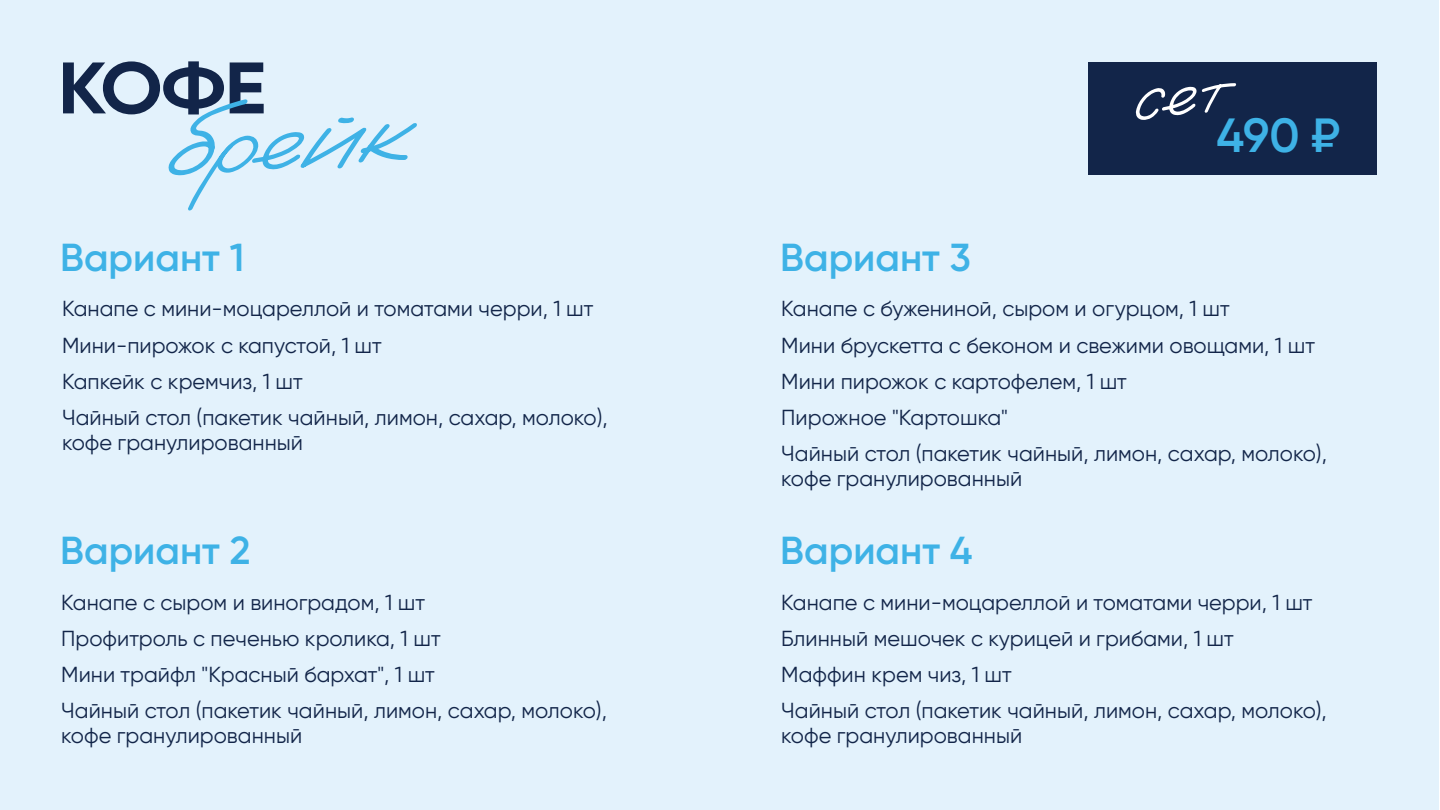
<style>
.page{position:relative;width:1440px;height:810px;background:#fff}
.page>*{position:absolute;margin:0;border:0;box-sizing:border-box;transform-origin:0 0}
.t1{font:700 72.75px "Gilroy";color:#122549;scale:1.08 1}
.t2{font:600 47.92px "Gilroy";color:#3eb2e6}
.t3{font:600 39px "Gilroy";color:#3eb2e6}
.t4{font:21.75px/36.2px "Gilroy";color:#122549}
</style>
<div class="page">
<div style="left:0;top:0;width:1438px;height:810px;background:#e3f2fc"></div>
<svg style="left:168px;top:99px;width:249px;height:112px"></svg>
<div style="left:1089px;top:62px;width:288px;height:113px;background:#122549"></div>
<h1 class="t1" style="left:58px;top:42px;width:194px">КОФЕ</h1>
<h3 class="t3" style="left:60px;top:233px;width:186px">Вариант 1</h3>
<p class="t4" style="left:62px;top:291px;width:547px">Канапе с мини-моцареллой и томатами черри, 1 шт Мини-пирожок с капустой, 1 шт<br>Капкейк с кремчиз, 1 шт<br>Чайный стол (пакетик чайный, лимон, сахар, молоко),</p>
<p class="t4" style="left:62px;top:424px;width:242px">кофе гранулированный</p>
<h3 class="t3" style="left:60px;top:526px;width:192px">Вариант 2</h3>
<p class="t4" style="left:61px;top:584px;width:547px">Канапе с сыром и виноградом, 1 шт<br>Профитроль с печенью кролика, 1 шт<br>Мини трайфл "Красный бархат", 1 шт<br>Чайный стол (пакетик чайный, лимон, сахар, молоко),</p>
<p class="t4" style="left:61px;top:717px;width:242px">кофе гранулированный</p>
<h3 class="t3" style="left:780px;top:233px;width:192px">Вариант 3</h3>
<h2 class="t2" style="left:1216px;top:106px;width:125px">490 ₽</h2>
<p class="t4" style="left:781px;top:291px;width:547px">Канапе с бужениной, сыром и огурцом, 1 шт<br>Мини брускетта с беконом и свежими овощами, 1 шт Мини пирожок с картофелем, 1 шт<br>Пирожное "Картошка"<br>Чайный стол (пакетик чайный, лимон, сахар, молоко),</p>
<p class="t4" style="left:781px;top:460px;width:242px">кофе гранулированный</p>
<h3 class="t3" style="left:780px;top:526px;width:194px">Вариант 4</h3>
<p class="t4" style="left:781px;top:584px;width:547px">Канапе с мини-моцареллой и томатами черри, 1 шт Блинный мешочек с курицей и грибами, 1 шт<br>Маффин крем чиз, 1 шт<br>Чайный стол (пакетик чайный, лимон, сахар, молоко),</p>
<p class="t4" style="left:781px;top:717px;width:242px">кофе гранулированный</p>
</div>
